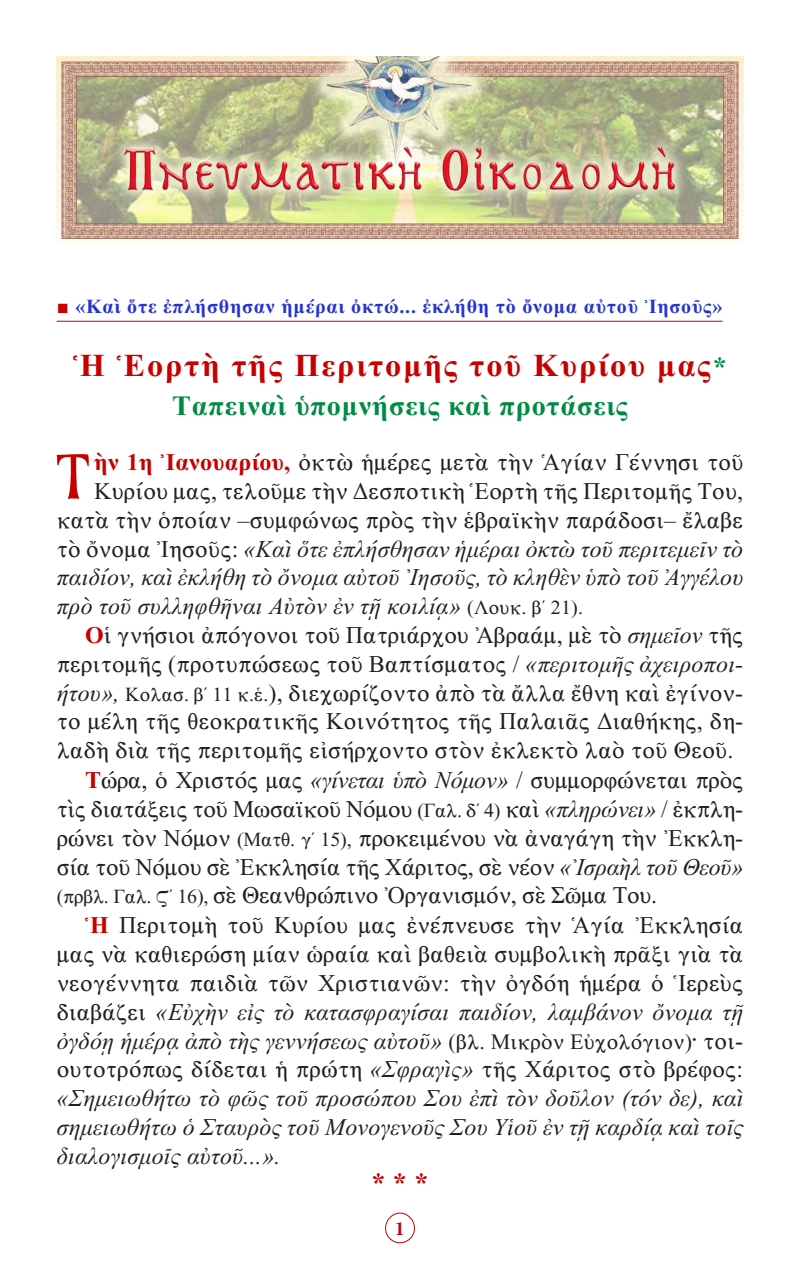
<style>
.page{position:relative;width:800px;height:1270px;background:#fff}
.page>*{position:absolute;margin:0;border:0;box-sizing:border-box;transform-origin:0 0}
.t1{font:67.2px "Icon Script Pro Test 1";color:#c80000}
.t2{font:32px "CTOS New Times Bold Test 1";letter-spacing:.06em;color:#c80000}
.t3{font:28px "CTOS New Times Bold Test 1";letter-spacing:.03em;color:#008b44}
.Asteriskoi{font:28px "CTOS New Times Bold Test 1";color:#c80000}
.t4{font:24px/28.8px "CTOS New Times Roman Test 1";letter-spacing:.01em;color:#231f20;text-align:justify}
.t5{font:24px/28.8px "CTOS New Times Italic Test 1";letter-spacing:.01em;color:#231f20;text-align:justify}
.t6{font:20px "CTOS New Times Bold Test 1";letter-spacing:.04em;color:#2534d0}
.t7{font:700 20px "Minion Pro";color:#c80000}
.s1{font-family:"CTOS New Times Roman Test 1";color:#c80000}
.s2{font-size:28px;color:#008b44}
.s3{font-family:"CTOS New Times Bold Test 1";color:#c80000}
.s4{font-family:"CTOS New Times Roman Test 1"}
.s5{font-family:"CTOS New Times Roman Test 1";font-size:20px}
.s6{font-family:"CTOS New Times Italic Test 1"}
.s7{font-size:20px}
.s8{font-family:"CTOS New Times Roman Test 1";font-size:22px}
</style>
<div class="page">
<div style="left:385px;top:1213px;width:30px;height:30px;border:1px solid #c80000;border-radius:50%"></div>
<hr style="left:57px;top:321px;width:665px;height:1px;background:#c80000">
<img style="left:57px;top:57px;width:686px;height:187px">
<p class="t6" style="left:57px;top:295px;width:667px"><span class="s1">■</span> «Καὶ ὅτε ἐπλήσθησαν ἡμέραι ὀκτώ... ἐκλήθη τὸ ὄνομα αὐτοῦ Ἰησοῦς»</p>
<p class="t2" style="left:73px;top:347px;width:655px">Ἡ Ἑορτὴ τῆς Περιτομῆς τοῦ Κυρίου μας<span class="s2">*</span></p>
<p class="t3" style="left:172px;top:390px;width:457px">Ταπειναὶ ὑπομνήσεις καὶ προτάσεις</p>
<p class="t1" style="left:56px;top:432px;width:39px">Τ</p>
<p class="t4" style="left:94px;top:448px;width:651px"><span class="s3">ὴν 1η Ἰανουαρίου,</span> ὀκτὼ ἡμέρες μετὰ τὴν Ἁγίαν Γέννησι τοῦ</p>
<p class="t4" style="left:94px;top:477px;width:651px">Κυρίου μας, τελοῦμε τὴν Δεσποτικὴ Ἑορτὴ τῆς Περιτομῆς Του,</p>
<p class="t4" style="left:57px;top:505px;width:688px">κατὰ τὴν ὁποίαν –συμφώνως πρὸς τὴν ἑβραϊκὴν παράδοσι– ἔλαβε</p>
<p class="t5" style="left:57px;top:534px;width:688px"><span class="s4">τὸ ὄνομα Ἰησοῦς:</span> «Καὶ ὅτε ἐπλήσθησαν ἡμέραι ὀκτὼ τοῦ περιτεμεῖν τὸ</p>
<p class="t5" style="left:57px;top:563px;width:688px">παιδίον, καὶ ἐκλήθη τὸ ὄνομα αὐτοῦ Ἰησοῦς, τὸ κληθὲν ὑπὸ τοῦ Ἀγγέλου</p>
<p class="t5" style="left:57px;top:592px;width:528px">πρὸ τοῦ συλληφθῆναι Αὐτὸν ἐν τῇ κοιλίᾳ» <span class="s5">(Λουκ. β΄ 21).</span></p>
<p class="t4" style="left:57px;top:621px;width:688px;text-indent:28px"><span class="s3">Ο</span>ἱ γνήσιοι ἀπόγονοι τοῦ Πατριάρχου Ἀβραάμ, μὲ τὸ <span class="s6">σημεῖον</span> τῆς περιτομῆς (προτυπώσεως τοῦ Βαπτίσματος / <span class="s6">«περιτομῆς ἀχειροποι&shy;ήτου»,</span> <span class="s7">Κολασ. β΄ 11 κ.ἑ.</span>), διεχωρίζοντο ἀπὸ τὰ ἄλλα ἔθνη καὶ ἐγίνον&shy;το μέλη τῆς θεοκρατικῆς Κοινότητος τῆς Παλαιᾶς Διαθήκης, δη&shy;λαδὴ διὰ τῆς περιτομῆς εἰσήρχοντο στὸν ἐκλεκτὸ λαὸ τοῦ Θεοῦ.</p>
<p class="t4" style="left:57px;top:766px;width:688px;text-indent:28px"><span class="s3">Τ</span>ώρα, ὁ Χριστός μας <span class="s6">«γίνεται ὑπὸ Νόμον»</span> / συμμορφώνεται πρὸς τὶς διατάξεις τοῦ Μωσαϊκοῦ Νόμου <span class="s7">(Γαλ. δ΄ 4)</span> καὶ <span class="s6">«πληρώνει»</span> / ἐκπλη&shy;ρώνει τὸν Νόμον <span class="s7">(Ματθ. γ΄ 15),</span> προκειμένου νὰ ἀναγάγη τὴν Ἐκκλη&shy;σία τοῦ Νόμου σὲ Ἐκκλησία τῆς Χάριτος, σὲ νέον <span class="s6">«Ἰσραὴλ τοῦ Θεοῦ» </span><span class="s7">(πρβλ. Γαλ. Ϛ΄ 16),</span> σὲ Θεανθρώπινο Ὀργανισμόν, σὲ Σῶμα Του.</p>
<p class="t5" style="left:57px;top:911px;width:688px;text-indent:28px"><span class="s3">Ἡ</span> <span class="s4">Περιτομὴ τοῦ Κυρίου μας ἐνέπνευσε τὴν Ἁγία Ἐκκλησία μας νὰ καθιερώση μίαν ὡραία καὶ βαθειὰ συμβολικὴ πρᾶξι γιὰ τὰ νεογέννητα παιδιὰ τῶν Χριστιανῶν: τὴν ὀγδόη ἡμέρα ὁ Ἱερεὺς διαβάζει</span> «Εὐχὴν εἰς τὸ κατασφραγίσαι παιδίον, λαμβάνον ὄνομα τῇ ὀγδόῃ ἡμέρᾳ ἀπὸ τὴς γεννήσεως αὐτοῦ» <span class="s8">(βλ. Μικρὸν Εὐχολόγιον)</span><span class="s4">· τοι&shy;ουτοτρόπως δίδεται ἡ πρώτη</span> «Σφραγὶς» <span class="s4">τῆς Χάριτος στὸ βρέφος: </span>«Σημειωθήτω τὸ φῶς τοῦ προσώπου Σου ἐπὶ τὸν δοῦλον (τόν δε), καὶ σημειωθήτω ὁ Σταυρὸς τοῦ Μονογενοῦς Σου Υἱοῦ ἐν τῇ καρδίᾳ καὶ τοῖς διαλογισμοῖς αὐτοῦ...».</p>
<p class="Asteriskoi" style="left:371px;top:1167px;width:59px">* * *</p>
<p class="t7" style="left:395px;top:1214px;width:11px">1</p>
</div>
